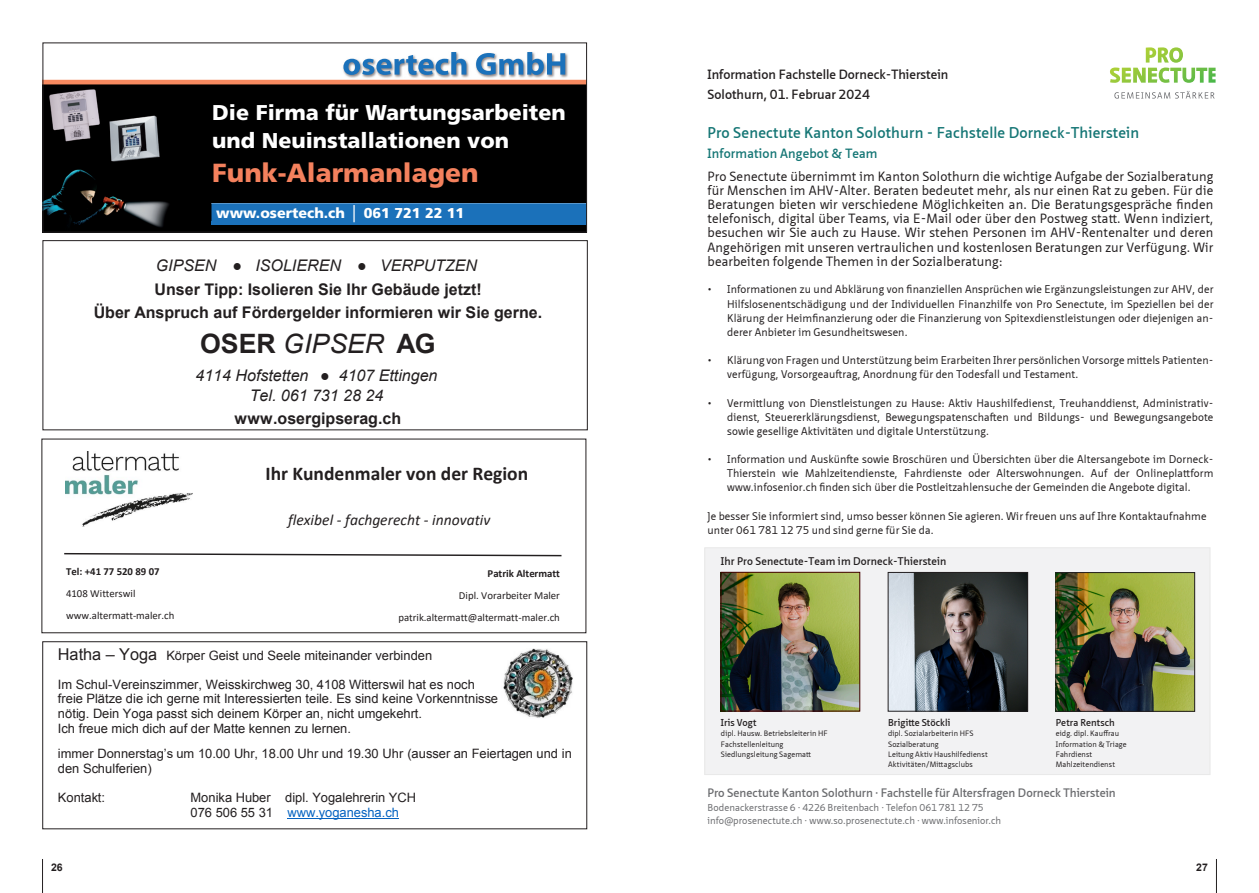
<style>
.page{position:relative;width:1259px;height:893px;background:#fff}
.page>*{position:absolute;margin:0;border:0;box-sizing:border-box;transform-origin:0 0}
.t1{font:700 26.7px "Arial";color:#231f20}
.t2{font:900 26.25px "Frutiger";color:#f4815d}
.t3{font:900 21.45px/28px "Frutiger";color:#fff}
.t4{font:700 19.5px "Calibri";color:#231f20}
.t5{font:700 16.05px/23.1px "Arial";color:#231f20;text-align:center}
.t6{font:italic 16.05px/20.1px "Arial";color:#231f20;text-align:center}
.t7{font:italic 15.6px "Calibri";color:#231f20}
.t8{font:600 15.3px "Neue Sans Pro";letter-spacing:.01em;color:#157675}
.t9{font:900 14.25px "Frutiger";color:#fff}
.t10{font:13.05px/14.1px "Neue Sans Pro";letter-spacing:.01em;color:#231f20}
.t11{font:600 13.05px/20.1px "Neue Sans Pro";color:#231f20}
.t12{font:12.9px/14.9px "Arial";color:#231f20}
.t13{font:600 12px "Neue Sans Pro";color:#6c6d70}
.t14{font:10.95px/14.1px "Neue Sans Pro";letter-spacing:.01em;color:#231f20;text-align:justify}
.t15{font:600 10.95px "Neue Sans Pro";letter-spacing:.01em;color:#231f20}
.t16{font:10.8px/21.9px "Calibri";color:#231f20;text-align:right}
.t17{font:700 10.5px "Arial";color:#231f20}
.t18{font:9.75px/13px "Neue Sans Pro";letter-spacing:.005em;color:#6c6d70}
.t19{font:600 9.75px "Neue Sans Pro";letter-spacing:.005em;color:#231f20}
.t20{font:7.65px/10.2px "Neue Sans Pro";letter-spacing:.01em;color:#231f20}
.s1{font-family:"Franklin Gothic";font-weight:600}
.s2{font-family:"Calibri";font-style:normal}
.s3{font-weight:400;font-style:italic}
.s4{font-weight:700}
.s5{font-size:16.35px}
.s6{color:#0563c1}
.s7{font-weight:600;color:#157675}
</style>
<div class="page">
<hr style="left:42px;top:859px;width:1px;height:34px;background:#231f20">
<hr style="left:1216px;top:859px;width:1px;height:34px;background:#231f20">
<img style="left:574px;top:79px;width:11px;height:151px">
<div style="left:210px;top:79px;width:364px;height:151px;background:#000"></div>
<img style="left:45px;top:84px;width:361px;height:146px">
<img style="left:212px;top:53px;width:365px;height:27px">
<img style="left:399px;top:52px;width:166px;height:23px">
<div style="left:211px;top:204px;width:374px;height:20px;background:#1b71ba"></div>
<hr style="left:43px;top:80px;width:543px;height:4px;background:#f6895f">
<div style="left:43px;top:43px;width:544px;height:189px;border:1px solid #231f20"></div>
<svg style="left:1114px;top:91px;width:100px;height:8px"></svg>
<svg style="left:1110px;top:47px;width:105px;height:36px"></svg>
<div style="left:705px;top:548px;width:505px;height:226px;background:#f2f2f3"></div>
<img style="left:723px;top:574px;width:135px;height:135px">
<div style="left:721px;top:572px;width:139px;height:139px;border:1px solid #420000"></div>
<img style="left:1057px;top:574px;width:135px;height:135px">
<div style="left:1055px;top:572px;width:139px;height:139px;border:1px solid #231f20"></div>
<img style="left:890px;top:574px;width:135px;height:135px">
<div style="left:888px;top:572px;width:139px;height:139px;border:1px solid #231f20"></div>
<div style="left:43px;top:240px;width:545px;height:190px;border:1px solid #231f20"></div>
<svg style="left:41px;top:438px;width:545px;height:195px"></svg>
<img style="left:66px;top:452px;width:126px;height:75px">
<div style="left:298px;top:563px;width:269px;height:66px;background:#fff"></div>
<div style="left:281px;top:506px;width:278px;height:41px;background:#fff"></div>
<div style="left:258px;top:458px;width:277px;height:31px;background:#fff"></div>
<div style="left:59px;top:561px;width:176px;height:69px;background:#fff"></div>
<svg style="left:63px;top:552px;width:500px;height:5px"></svg>
<img style="left:503px;top:649px;width:70px;height:69px">
<hr style="left:287px;top:818px;width:112px;height:1px;background:#0563c1">
<div style="left:42px;top:641px;width:545px;height:188px;border:1px solid #231f20"></div>
<p class="t3" style="left:212px;top:98px;width:355px">Die Firma für Wartungsarbeiten und Neuinstallationen von</p>
<p class="t2" style="left:212px;top:157px;width:268px">Funk-Alarmanlagen</p>
<p class="t9" style="left:216px;top:205px;width:249px">www.osertech.ch <span class="s1">│</span> 061 721 22 11</p>
<p class="t6" style="left:156px;top:255px;width:323px">GIPSEN <span class="s2">●</span> ISOLIEREN <span class="s2">●</span> VERPUTZEN</p>
<p class="t5" style="left:94px;top:278px;width:450px">Unser Tipp: Isolieren Sie Ihr Gebäude jetzt!<br>Über Anspruch auf Fördergelder informieren wir Sie gerne.</p>
<p class="t1" style="left:200px;top:326px;width:237px">OSER <span class="s3">GIPSER</span> AG</p>
<p class="t6" style="left:195px;top:365px;width:243px">4114 Hofstetten <span class="s2">●</span> 4107 Ettingen<br>Tel. 061 731 28 24</p>
<p class="t5" style="left:235px;top:407px;width:168px">www.osergipserag.ch</p>
<p class="t4" style="left:265px;top:460px;width:264px">Ihr Kundenmaler von der Region</p>
<p class="t7" style="left:288px;top:509px;width:204px">flexibel - fachgerecht - innovativ</p>
<p class="t16" style="left:66px;top:560px;width:110px;text-align:left"><span class="s4">Tel: +41 77 520 89 07<br></span>4108 Witterswil www.altermatt-maler.ch</p>
<p class="t12" style="left:58px;top:648px;width:376px"><span class="s5">Hatha – Yoga</span> Körper Geist und Seele miteinander verbinden</p>
<p class="t12" style="left:58px;top:677px;width:442px">Im Schul-Vereinszimmer, Weisskirchweg 30, 4108 Witterswil hat es noch freie Plätze die ich gerne mit Interessierten teile. Es sind keine Vorkenntnisse nötig. Dein Yoga passt sich deinem Körper an, nicht umgekehrt.<br>Ich freue mich dich auf der Matte kennen zu lernen.</p>
<p class="t12" style="left:58px;top:746px;width:515px">immer Donnerstag’s um 10.00 Uhr, 18.00 Uhr und 19.30 Uhr (ausser an Feiertagen und in den Schulferien)</p>
<p class="t12" style="left:58px;top:790px;width:49px">Kontakt:</p>
<p class="t12" style="left:190px;top:790px;width:227px">Monika Huber dipl. Yogalehrerin YCH<br>076 506 55 31 <span class="s6">www.yoganesha.ch</span></p>
<p class="t16" style="left:398px;top:562px;width:163px"><span class="s4">Patrik Altermatt<br></span>Dipl. Vorarbeiter Maler patrik.altermatt@altermatt-maler.ch</p>
<p class="t11" style="left:707px;top:64px;width:242px">Information Fachstelle Dorneck-Thierstein<br>Solothurn, 01. Februar 2024</p>
<p class="t8" style="left:707px;top:123px;width:433px">Pro Senectute Kanton Solothurn - Fachstelle Dorneck-Thierstein</p>
<p class="t10" style="left:707px;top:142px;width:507px;line-height:22.8px"><span class="s7">Information Angebot &amp; Team<br></span>Pro Senectute übernimmt im Kanton Solothurn die wichtige Aufgabe der Sozialberatung</p>
<p class="t10" style="left:707px;top:183px;width:507px;text-align:justify">für Menschen im AHV-Alter. Beraten bedeutet mehr, als nur einen Rat zu geben. Für die Beratungen bieten wir verschiedene Möglichkeiten an. Die Beratungsgespräche finden telefonisch, digital über Teams, via E-Mail oder über den Postweg statt. Wenn indiziert, besuchen wir Sie auch zu Hause. Wir stehen Personen im AHV-Rentenalter und deren Angehörigen mit unseren vertraulichen und kostenlosen Beratungen zur Verfügung. Wir bearbeiten folgende Themen in der Sozialberatung:</p>
<p class="t14" style="left:727px;top:282px;width:488px;text-indent:-20px">• Informationen zu und Abklärung von finanziellen Ansprüchen wie Ergänzungsleistungen zur AHV, der Hilfslosenentschädigung und der Individuellen Finanzhilfe von Pro Senectute, im Speziellen bei der Klärung der Heimfinanzierung oder die Finanzierung von Spitexdienstleistungen oder diejenigen an&shy;derer Anbieter im Gesundheitswesen.</p>
<p class="t14" style="left:727px;top:353px;width:488px;text-indent:-20px">• Klärung von Fragen und Unterstützung beim Erarbeiten Ihrer persönlichen Vorsorge mittels Patienten&shy;verfügung, Vorsorgeauftrag, Anordnung für den Todesfall und Testament.</p>
<p class="t14" style="left:727px;top:395px;width:488px;text-indent:-20px">• Vermittlung von Dienstleistungen zu Hause: Aktiv Haushilfedienst, Treuhanddienst, Administrativ&shy;dienst, Steuererklärungsdienst, Bewegungspatenschaften und Bildungs- und Bewegungsangebote sowie gesellige Aktivitäten und digitale Unterstützung.</p>
<p class="t14" style="left:727px;top:452px;width:488px;text-indent:-20px">• Information und Auskünfte sowie Broschüren und Übersichten über die Altersangebote im Dorneck-Thierstein wie Mahlzeitendienste, Fahrdienste oder Alterswohnungen. Auf der Onlineplattform www.infosenior.ch finden sich über die Postleitzahlensuche der Gemeinden die Angebote digital.</p>
<p class="t14" style="left:707px;top:509px;width:500px">Je besser Sie informiert sind, umso besser können Sie agieren. Wir freuen uns auf Ihre Kontaktaufnahme unter 061 781 12 75 und sind gerne für Sie da.</p>
<p class="t15" style="left:721px;top:554px;width:227px">Ihr Pro Senectute-Team im Dorneck-Thierstein</p>
<p class="t19" style="left:721px;top:716px;width:37px">Iris Vogt</p>
<p class="t20" style="left:721px;top:728px;width:108px">dipl. Hausw. Betriebsleiterin HF<br>Fachstellenleitung<br>Siedlungsleitung Sagematt</p>
<p class="t19" style="left:888px;top:716px;width:64px">Brigitte Stöckli</p>
<p class="t20" style="left:888px;top:728px;width:101px">dipl. Sozialarbeiterin HFS<br>Sozialberatung<br>Leitung Aktiv Haushilfedienst<br>Aktivitäten/Mittagsclubs</p>
<p class="t19" style="left:1056px;top:716px;width:60px">Petra Rentsch</p>
<p class="t20" style="left:1056px;top:728px;width:72px">eidg. dipl. Kauffrau<br>Information &amp; Triage<br>Fahrdienst<br>Mahlzeitendienst</p>
<p class="t13" style="left:707px;top:785px;width:410px">Pro Senectute Kanton Solothurn · Fachstelle für Altersfragen Dorneck Thierstein</p>
<p class="t18" style="left:707px;top:801px;width:295px">Bodenackerstrasse 6 · 4226 Breitenbach · Telefon 061 781 12 75 info@prosenectute.ch · www.so.prosenectute.ch · www.infosenior.ch</p>
<p class="t17" style="left:51px;top:860px;width:13px">26</p>
<p class="t17" style="left:1196px;top:860px;width:13px">27</p>
</div>
